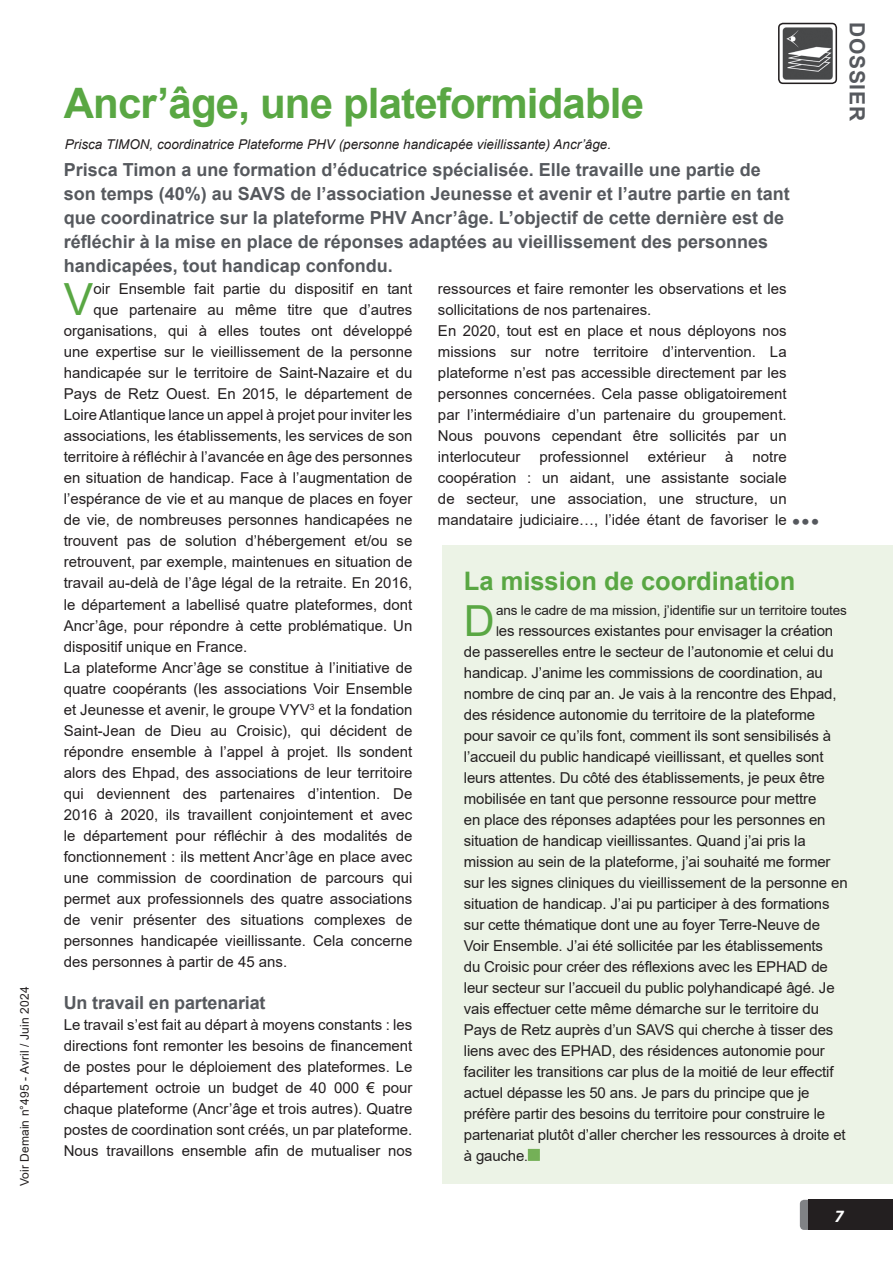
<style>
.page{position:relative;width:893px;height:1263px;background:#fff}
.page>*{position:absolute;margin:0;border:0;box-sizing:border-box;transform-origin:0 0}
.t1{font:44.4px "Arial";color:#59a743}
.t2{font:42.9px "Arial";color:#59a743}
.t3{font:700 42px "Arial";letter-spacing:-.02em;color:#59a743}
.t4{font:700 25.5px "Arial";color:#59a743}
.t5{font:700 21px "Arial";letter-spacing:.035em;color:#56595e}
.t6{font:700 18px/24px "Arial";color:#56595e}
.t7{font:italic 700 18px "Calibri";color:#fff}
.t8{font:15px/21px "Arial";color:#231f20;text-align:justify}
.t9{font:italic 13.5px "Arial";color:#231f20}
.t10{font:13.5px "Arial";letter-spacing:-.01em;color:#231f20}
.t11{font:12px "Arial";letter-spacing:.01em;color:#231f20}
.s1{font-size:13.5px}
</style>
<div class="page">
<svg style="left:800px;top:1200px;width:9px;height:30px"></svg>
<div style="left:809px;top:1200px;width:84px;height:30px;background:#231f20"></div>
<img style="left:782px;top:27px;width:51px;height:53px">
<div style="left:778px;top:23px;width:59px;height:61px;border:2px solid #231f20;border-radius:4px"></div>
<div style="left:443px;top:546px;width:450px;height:638px;background:#ecf3e6"></div>
<div style="left:528px;top:1149px;width:12px;height:12px;background:#74b057;border:1px solid #74b057"></div>
<p class="t11" style="left:16px;top:1186px;width:201px;rotate:-90deg">Voir Demain n°495 - Avril / Juin 2024</p>
<h3 class="t3" style="left:64px;top:74px;width:582px">Ancr’âge, une plateformidable</h3>
<p class="t9" style="left:65px;top:135px;width:548px">Prisca TIMON, coordinatrice Plateforme PHV (personne handicapée vieillissante) Ancr’âge.</p>
<p class="t6" style="left:64px;top:158px;width:727px">Prisca Timon a une formation d’éducatrice spécialisée. Elle travaille une partie de son temps (40%) au SAVS de l’association Jeunesse et avenir et l’autre partie en tant que coordinatrice sur la plateforme PHV Ancr’âge. L’objectif de cette dernière est de réfléchir à la mise en place de réponses adaptées au vieillissement des personnes handicapées, tout handicap confondu.</p>
<h3 class="t5" style="left:872px;top:22px;width:100px;rotate:90deg">Dossier</h3>
<h1 class="t1" style="left:64px;top:269px;width:31px">V</h1>
<p class="t8" style="left:93px;top:279px;width:321px">oir Ensemble fait partie du dispositif en tant</p>
<p class="t8" style="left:93px;top:300px;width:321px">que partenaire au même titre que d’autres</p>
<p class="t8" style="left:64px;top:321px;width:350px">organisations, qui à elles toutes ont développé</p>
<p class="t8" style="left:64px;top:342px;width:350px">une expertise sur le vieillissement de la personne</p>
<p class="t8" style="left:64px;top:363px;width:350px">handicapée sur le territoire de Saint-Nazaire et du</p>
<p class="t8" style="left:64px;top:384px;width:350px">Pays de Retz Ouest. En 2015, le département de</p>
<p class="t8" style="left:64px;top:405px;width:350px">Loire Atlantique lance un appel à projet pour inviter les</p>
<p class="t8" style="left:64px;top:426px;width:350px">associations, les établissements, les services de son</p>
<p class="t8" style="left:64px;top:447px;width:350px">territoire à réfléchir à l’avancée en âge des personnes</p>
<p class="t8" style="left:64px;top:468px;width:350px">en situation de handicap. Face à l’augmentation de</p>
<p class="t8" style="left:64px;top:489px;width:350px">l’espérance de vie et au manque de places en foyer</p>
<p class="t8" style="left:64px;top:510px;width:350px">de vie, de nombreuses personnes handicapées ne</p>
<p class="t8" style="left:64px;top:531px;width:350px">trouvent pas de solution d’hébergement et/ou se</p>
<p class="t8" style="left:64px;top:552px;width:350px">retrouvent, par exemple, maintenues en situation de</p>
<p class="t8" style="left:64px;top:573px;width:350px">travail au-delà de l’âge légal de la retraite. En 2016,</p>
<p class="t8" style="left:64px;top:594px;width:350px">le département a labellisé quatre plateformes, dont</p>
<p class="t8" style="left:64px;top:615px;width:350px">Ancr’âge, pour répondre à cette problématique. Un</p>
<p class="t8" style="left:64px;top:636px;width:185px">dispositif unique en France.</p>
<p class="t8" style="left:64px;top:657px;width:350px">La plateforme Ancr’âge se constitue à l’initiative de</p>
<p class="t8" style="left:64px;top:678px;width:350px">quatre coopérants (les associations Voir Ensemble</p>
<p class="t8" style="left:64px;top:699px;width:350px">et Jeunesse et avenir, le groupe VYV<sup>3</sup> et la fondation</p>
<p class="t8" style="left:64px;top:720px;width:350px">Saint-Jean de Dieu au Croisic), qui décident de</p>
<p class="t8" style="left:64px;top:741px;width:350px">répondre ensemble à l’appel à projet. Ils sondent</p>
<p class="t8" style="left:64px;top:762px;width:350px">alors des Ehpad, des associations de leur territoire</p>
<p class="t8" style="left:64px;top:783px;width:350px">qui deviennent des partenaires d’intention. De</p>
<p class="t8" style="left:64px;top:804px;width:350px">2016 à 2020, ils travaillent conjointement et avec</p>
<p class="t8" style="left:64px;top:825px;width:350px">le département pour réfléchir à des modalités de</p>
<p class="t8" style="left:64px;top:846px;width:350px">fonctionnement : ils mettent Ancr’âge en place avec</p>
<p class="t8" style="left:64px;top:867px;width:350px">une commission de coordination de parcours qui</p>
<p class="t8" style="left:64px;top:888px;width:350px">permet aux professionnels des quatre associations</p>
<p class="t8" style="left:64px;top:909px;width:350px">de venir présenter des situations complexes de</p>
<p class="t8" style="left:64px;top:930px;width:350px">personnes handicapée vieillissante. Cela concerne</p>
<p class="t8" style="left:64px;top:951px;width:225px">des personnes à partir de 45 ans.</p>
<p class="t6" style="left:64px;top:990px;width:203px">Un travail en partenariat</p>
<p class="t8" style="left:64px;top:1014px;width:350px">Le travail s’est fait au départ à moyens constants : les directions font remonter les besoins de financement de postes pour le déploiement des plateformes. Le département octroie un budget de 40 000 € pour chaque plateforme (Ancr’âge et trois autres). Quatre postes de coordination sont créés, un par plateforme.<br>Nous travaillons ensemble afin de mutualiser nos</p>
<p class="t8" style="left:438px;top:279px;width:350px;text-align:left">ressources et faire remonter les observations et les sollicitations de nos partenaires.<br>En 2020, tout est en place et nous déployons nos missions sur notre territoire d’intervention. La plateforme n’est pas accessible directement par les personnes concernées. Cela passe obligatoirement par l’intermédiaire d’un partenaire du groupement.<br>Nous pouvons cependant être sollicités par un interlocuteur</p>
<p class="t8" style="left:540px;top:447px;width:91px">professionnel</p>
<p class="t8" style="left:648px;top:447px;width:60px">extérieur</p>
<p class="t8" style="left:725px;top:447px;width:10px">à</p>
<p class="t8" style="left:438px;top:447px;width:350px;text-indent:314px">notre coopération : un aidant, une assistante sociale de secteur, une association, une structure, un mandataire judiciaire…, l’idée étant de favoriser le</p>
<h3 class="t5" style="left:792px;top:507px;width:28px">• • •</h3>
<h3 class="t4" style="left:464px;top:563px;width:333px">La mission de coordination</h3>
<h2 class="t2" style="left:464px;top:591px;width:32px">D</h2>
<p class="t10" style="left:496px;top:601px;width:352px">ans le cadre de ma mission, j’identifie sur un territoire toutes</p>
<p class="t8" style="left:464px;top:620px;width:385px;text-align:left;text-indent:32px"><span class="s1">l</span>es ressources existantes pour envisager la création de passerelles entre le secteur de l’autonomie et celui du handicap. J’anime les commissions de coordination, au nombre de cinq par an. Je vais à la rencontre des Ehpad, des résidence autonomie du territoire de la plateforme pour savoir ce qu’ils font, comment ils sont sensibilisés à l’accueil du public handicapé vieillissant, et quelles sont leurs attentes. Du côté des établissements, je peux être mobilisée en tant que personne ressource pour mettre<br>en place des réponses adaptées pour les personnes en situation de handicap vieillissantes. Quand j’ai pris la mission au sein de la plateforme, j’ai souhaité me former sur les signes cliniques du vieillissement de la personne en situation de handicap. J’ai pu participer à des formations sur cette thématique dont une au foyer Terre-Neuve de Voir Ensemble. J’ai été sollicitée par les établissements<br>du Croisic pour créer des réflexions avec les EPHAD de leur secteur sur l’accueil du public polyhandicapé âgé. Je vais effectuer cette même démarche sur le territoire du Pays de Retz auprès d’un SAVS qui cherche à tisser des liens avec des EPHAD, des résidences autonomie pour faciliter les transitions car plus de la moitié de leur effectif actuel dépasse les 50 ans. Je pars du principe que je préfère partir des besoins du territoire pour construire le partenariat plutôt d’aller chercher les ressources à droite et à gauche<span class="s1">.</span></p>
<p class="t7" style="left:834px;top:1203px;width:11px">7</p>
</div>
